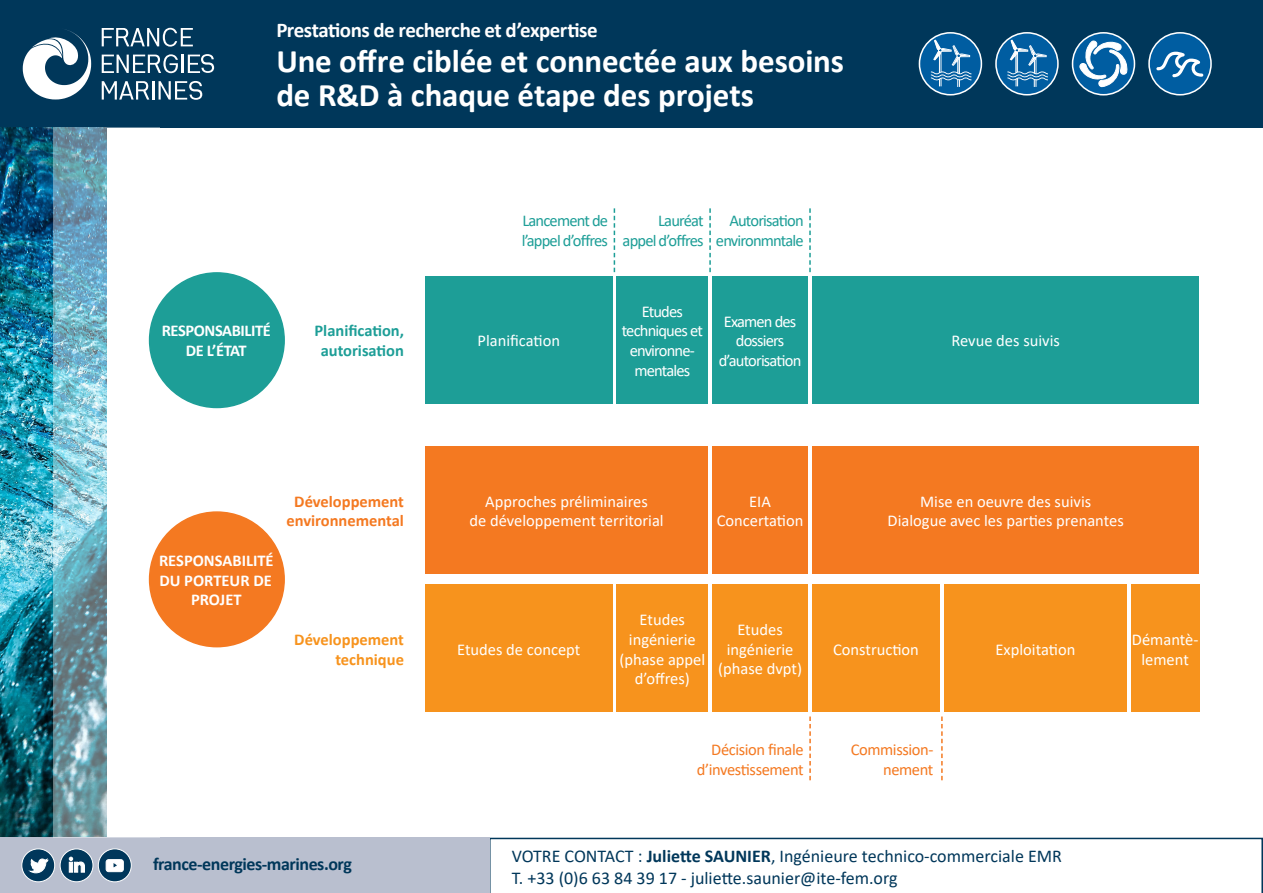
<style>
.page{position:relative;width:1263px;height:893px;background:#fff}
.page>*{position:absolute;margin:0;border:0;box-sizing:border-box;transform-origin:0 0}
.t1{font:700 33px "Calibri";letter-spacing:-.005em;color:#fff}
.t2{font:700 21px "Calibri";letter-spacing:-.025em;color:#fff}
.t3{font:18px "Calibri";color:#00375a}
.t4{font:700 18px "Calibri";letter-spacing:-.025em;color:#00375a}
.t5{font:16.5px/19.8px "Calibri";color:#fff;text-align:center}
.t6{font:16.5px/19.8px "Calibri";letter-spacing:-.05em;color:#1d9e97}
.t7{font:16.5px/19.8px "Calibri";letter-spacing:-.05em;color:#fff}
.t8{font:700 16.5px/19.8px "Calibri";letter-spacing:-.01em;color:#fff;text-align:center}
.t9{font:16.5px/19.8px "Calibri";letter-spacing:-.025em;color:#f47921;text-align:right}
.t10{font:700 16.5px/19.8px "Calibri";color:#f47921;text-align:center}
.t11{font:700 16.5px/19.8px "Calibri";color:#1d9e97;text-align:center}
.t12{font:700 16.5px/19.8px "Calibri";color:#f7931d;text-align:right}
.s1{font-weight:700}
</style>
<div class="page">
<div style="left:0;top:0;width:1263px;height:128px;background:#00375a"></div>
<img style="left:0;top:128px;width:53px;height:710px">
<svg style="left:1072px;top:33px;width:62px;height:62px"></svg>
<div style="left:1072px;top:32px;width:63px;height:64px;border:2px solid #fff;border-radius:50%"></div>
<svg style="left:1080px;top:41px;width:47px;height:46px;background:#629bc4"></svg>
<div style="left:1149px;top:33px;width:62px;height:62px;background:#005da1;border-radius:50%"></div>
<div style="left:1148px;top:32px;width:64px;height:64px;border:2px solid #fff;border-radius:50%"></div>
<svg style="left:1156px;top:52px;width:47px;height:25px"></svg>
<svg style="left:489px;top:838px;width:774px;height:55px"></svg>
<div style="left:0;top:838px;width:489px;height:55px;background:#b9bfcf"></div>
<svg style="left:60px;top:849px;width:33px;height:33px"></svg>
<div style="left:60px;top:848px;width:33px;height:34px;border:1px solid #fff;border-radius:50%"></div>
<svg style="left:69px;top:857px;width:16px;height:15px"></svg>
<svg style="left:98px;top:849px;width:33px;height:33px"></svg>
<div style="left:98px;top:848px;width:34px;height:34px;border:1px solid #fff;border-radius:16px"></div>
<svg style="left:106px;top:859px;width:17px;height:13px"></svg>
<div style="left:22px;top:849px;width:33px;height:33px;background:#00375b;border-radius:50%"></div>
<div style="left:21px;top:848px;width:34px;height:34px;border:1px solid #fff;border-radius:50%"></div>
<svg style="left:30px;top:859px;width:18px;height:14px"></svg>
<svg style="left:102px;top:28px;width:91px;height:19px"></svg>
<svg style="left:102px;top:54px;width:112px;height:46px"></svg>
<svg style="left:23px;top:29px;width:68px;height:71px"></svg>
<svg style="left:53px;top:128px;width:106px;height:710px"></svg>
<div style="left:996px;top:33px;width:62px;height:62px;background:#005da1;border-radius:50%"></div>
<div style="left:995px;top:32px;width:64px;height:64px;border:2px solid #fff;border-radius:50%"></div>
<svg style="left:1007px;top:40px;width:41px;height:47px"></svg>
<div style="left:919px;top:33px;width:62px;height:62px;background:#005da1;border-radius:50%"></div>
<div style="left:919px;top:32px;width:63px;height:64px;border:2px solid #fff;border-radius:50%"></div>
<svg style="left:931px;top:40px;width:40px;height:47px"></svg>
<div style="left:944px;top:585px;width:183px;height:127px;background:#f7931d"></div>
<div style="left:617px;top:276px;width:91px;height:128px;background:#1d9e97"></div>
<div style="left:425px;top:276px;width:187px;height:128px;background:#1d9e97"></div>
<div style="left:425px;top:446px;width:283px;height:128px;background:#f47921"></div>
<div style="left:712px;top:446px;width:96px;height:128px;background:#f47921"></div>
<div style="left:812px;top:446px;width:387px;height:128px;background:#f47921"></div>
<div style="left:425px;top:585px;width:187px;height:127px;background:#f7931d"></div>
<div style="left:617px;top:585px;width:91px;height:127px;background:#f7931d"></div>
<div style="left:812px;top:585px;width:128px;height:127px;background:#f7931d"></div>
<div style="left:1131px;top:585px;width:68px;height:127px;background:#f7931d"></div>
<div style="left:812px;top:276px;width:387px;height:128px;background:#1d9e97"></div>
<div style="left:712px;top:276px;width:96px;height:128px;background:#1d9e97"></div>
<svg style="left:614px;top:208px;width:1px;height:64px"></svg>
<svg style="left:709px;top:208px;width:2px;height:64px"></svg>
<svg style="left:809px;top:208px;width:2px;height:64px"></svg>
<svg style="left:941px;top:716px;width:2px;height:64px"></svg>
<svg style="left:809px;top:716px;width:2px;height:64px"></svg>
<div style="left:150px;top:512px;width:134px;height:135px;background:#f47921;border-radius:50%"></div>
<div style="left:150px;top:273px;width:134px;height:134px;background:#1d9e97;border-radius:50%"></div>
<div style="left:712px;top:585px;width:96px;height:127px;background:#f7931d"></div>
<p class="t2" style="left:276px;top:15px;width:323px">Prestations de recherche et d’expertise</p>
<p class="t1" style="left:276px;top:37px;width:569px">Une offre ciblée et connectée aux besoins</p>
<p class="t1" style="left:276px;top:72px;width:479px">de R&amp;D à chaque étape des projets</p>
<p class="t8" style="left:162px;top:321px;width:111px">RESPONSABILITÉ<br>DE L’ÉTAT</p>
<p class="t6" style="left:522px;top:210px;width:88px">Lancement de l’appel d’offres</p>
<p class="t6" style="left:658px;top:210px;width:47px">Lauréat</p>
<p class="t6" style="left:623px;top:230px;width:83px">appel d’offres</p>
<p class="t6" style="left:716px;top:210px;width:89px;text-align:right">Autorisation environmntale</p>
<p class="t5" style="left:642px;top:301px;width:43px">Etudes</p>
<p class="t7" style="left:622px;top:321px;width:83px">techniques et</p>
<p class="t7" style="left:630px;top:340px;width:67px">environne&shy;mentales</p>
<p class="t11" style="left:314px;top:321px;width:91px">Planification, autorisation</p>
<p class="t7" style="left:724px;top:311px;width:74px;text-align:center">Examen des dossiers</p>
<p class="t7" style="left:719px;top:350px;width:84px">d’autorisation</p>
<p class="t5" style="left:477px;top:331px;width:84px">Planification</p>
<p class="t5" style="left:951px;top:331px;width:110px">Revue des suivis</p>
<p class="t8" style="left:159px;top:550px;width:116px">RESPONSABILITÉ<br>DU PORTEUR DE<br>PROJET</p>
<p class="t10" style="left:286px;top:491px;width:119px">Développement environnemental</p>
<p class="t12" style="left:294px;top:629px;width:111px">Développement technique</p>
<p class="t5" style="left:485px;top:491px;width:164px">Approches préliminaires</p>
<p class="t5" style="left:469px;top:511px;width:196px">de développement territorial</p>
<p class="t5" style="left:749px;top:491px;width:23px">EIA</p>
<p class="t5" style="left:717px;top:511px;width:88px">Concertation</p>
<p class="t5" style="left:888px;top:491px;width:238px">Mise en oeuvre des suivis<br>Dialogue avec les parties prenantes</p>
<p class="t5" style="left:457px;top:639px;width:125px">Etudes de concept</p>
<p class="t5" style="left:619px;top:609px;width:87px">Etudes ingénierie (phase appel d’offres)</p>
<p class="t5" style="left:737px;top:619px;width:47px">Etudes</p>
<p class="t5" style="left:718px;top:639px;width:85px">ingénierie (phase dvpt)</p>
<p class="t9" style="left:697px;top:739px;width:108px">Décision finale d’investissement</p>
<p class="t5" style="left:833px;top:639px;width:87px">Construction</p>
<p class="t5" style="left:1132px;top:629px;width:68px">Démantè&shy;lement</p>
<p class="t5" style="left:995px;top:639px;width:81px">Exploitation</p>
<p class="t9" style="left:851px;top:739px;width:84px">Commission&shy;nement</p>
<p class="t4" style="left:153px;top:852px;width:200px">france-energies-marines.org</p>
<p class="t3" style="left:512px;top:844px;width:552px">VOTRE CONTACT : <span class="s1">Juliette SAUNIER</span>, Ingénieure technico-commerciale EMR</p>
<p class="t3" style="left:512px;top:865px;width:387px">T. +33 (0)6 63 84 39 17 - juliette.saunier@ite-fem.org</p>
</div>
